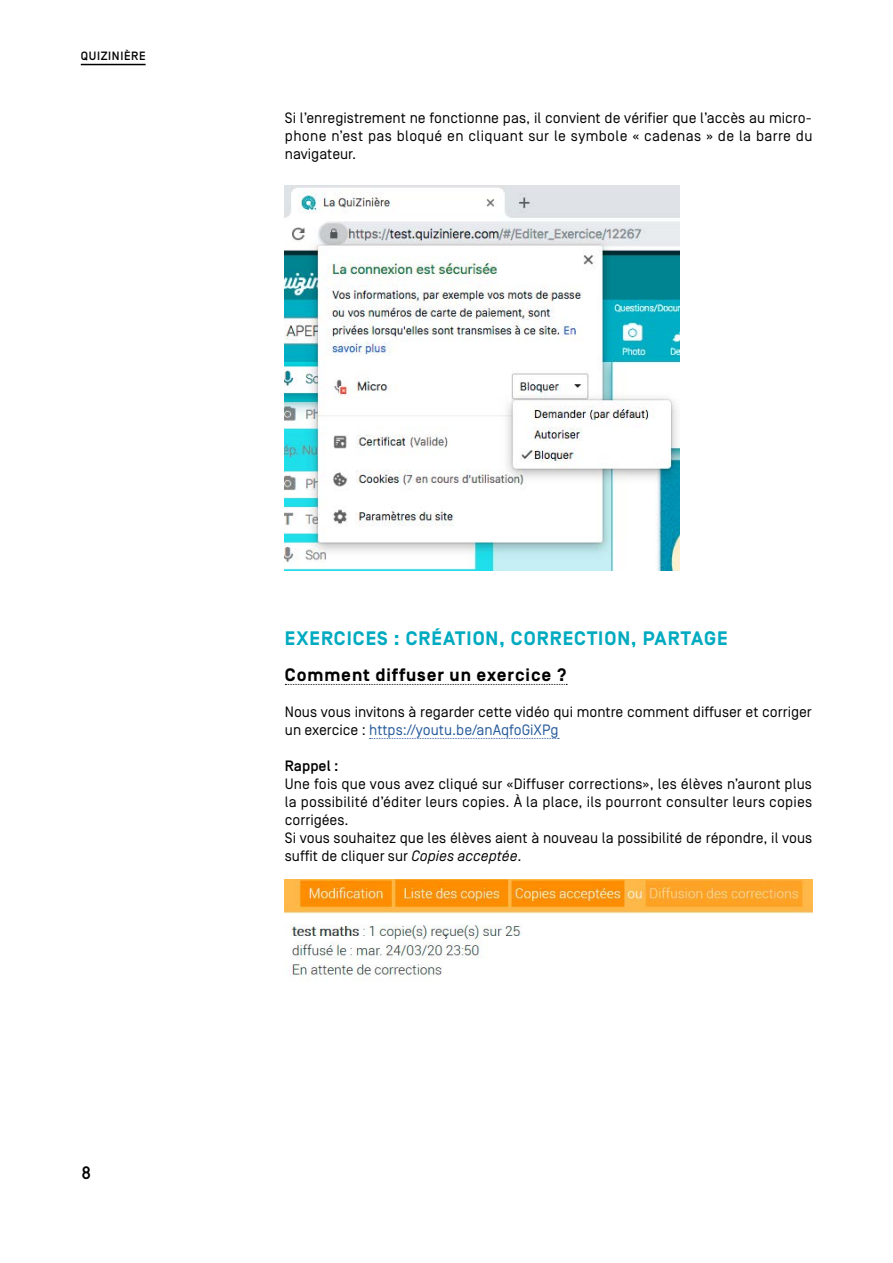
<style>
.page{position:relative;width:893px;height:1263px;background:#fff}
.page>*{position:absolute;margin:0;border:0;box-sizing:border-box;transform-origin:0 0}
.t1{font:700 19.5px "Simplon BP";letter-spacing:.05em;color:#00aac0}
.t2{font:700 18px "Simplon BP";letter-spacing:.05em;color:#000}
.t3{font:500 18px "Simplon BP Mono";color:#000}
.t4{font:15px/18px "Simplon BP Regular";color:#000}
.t5{font:500 15px "Simplon BP";color:#000}
.t6{font:500 12px "Simplon BP";letter-spacing:.05em;color:#000}
.s1{color:#275b9b}
.s2{font-style:italic}
</style>
<div class="page">
<hr style="left:81px;top:64px;width:65px;height:1px;background:#000">
<img style="left:285px;top:186px;width:395px;height:385px">
<svg style="left:285px;top:684px;width:282px;height:1px"></svg>
<svg style="left:370px;top:738px;width:189px;height:1px"></svg>
<img style="left:285px;top:879px;width:527px;height:102px">
<p class="t6" style="left:81px;top:49px;width:66px">QUIZINIÈRE</p>
<p class="t4" style="left:285px;top:109px;width:529px;text-align:justify">Si l’enregistrement ne fonctionne pas, il convient de vérifier que l’accès au micro&shy;phone n’est pas bloqué en cliquant sur le symbole « cadenas » de la barre du navigateur.</p>
<p class="t3" style="left:81px;top:1161px;width:12px">8</p>
<h1 class="t1" style="left:285px;top:627px;width:444px">EXERCICES : CRÉATION, CORRECTION, PARTAGE</h1>
<p class="t2" style="left:285px;top:665px;width:283px">Comment diffuser un exercice ?</p>
<p class="t4" style="left:285px;top:703px;width:528px">Nous vous invitons à regarder cette vidéo qui montre comment diffuser et corriger un exercice : <span class="s1">https://youtu.be/anAqfoGiXPg</span></p>
<p class="t5" style="left:285px;top:758px;width:55px">Rappel :</p>
<p class="t4" style="left:285px;top:775px;width:529px">Une fois que vous avez cliqué sur «Diffuser corrections», les élèves n’auront plus la possibilité d’éditer leurs copies. À la place, ils pourront consulter leurs copies corrigées.<br>Si vous souhaitez que les élèves aient à nouveau la possibilité de répondre, il vous suffit de cliquer sur <span class="s2">Copies acceptée</span>.</p>
</div>
